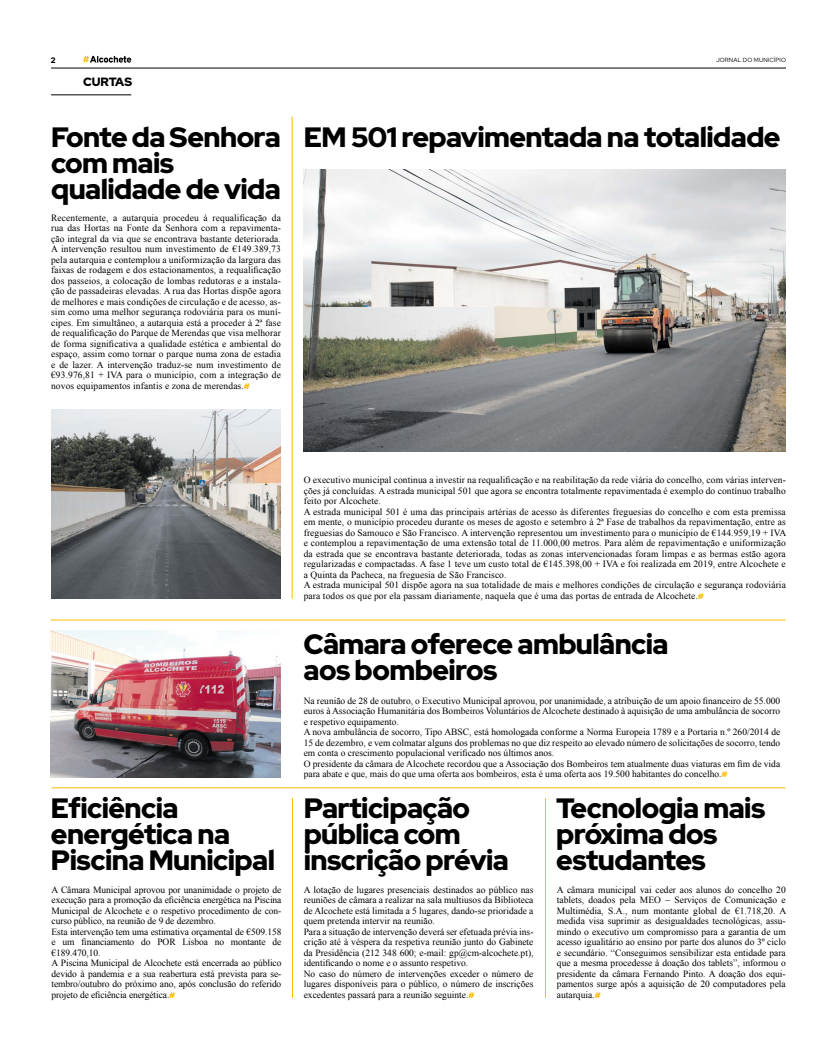
<style>
.page{position:relative;width:820px;height:1049px;background:#fff}
.page>*{position:absolute;margin:0;border:0;box-sizing:border-box;transform-origin:0 0}
.t1{font:900 28px/26px "Red Hat Display";letter-spacing:-.02em;color:#000}
.t2{font:900 12px "Red Hat Display";color:#000}
.t3{font:9.5px/10.5px "Times New Roman";color:#000}
.t4{font:900 8px "Red Hat Display";color:#000}
.t5{font:6px "Red Hat Display";letter-spacing:.025em;color:#000}
.s1{font-family:"Red Hat Display";font-weight:900;font-size:8px;color:#fabb00}
</style>
<div class="page">
<hr style="left:51px;top:68px;width:734px;height:1px;background:#000">
<svg style="left:83px;top:56px;width:48px;height:7px"></svg>
<hr style="left:51px;top:95px;width:80px;height:1px;background:#000">
<hr style="left:51px;top:620px;width:734px;height:1px;background:#fabb00">
<hr style="left:52px;top:787px;width:733px;height:1px;background:#fabb00">
<hr style="left:292px;top:798px;width:1px;height:200px;background:#fabb00">
<hr style="left:545px;top:798px;width:1px;height:200px;background:#fabb00">
<img style="left:51px;top:630px;width:229px;height:147px">
<hr style="left:292px;top:117px;width:1px;height:482px;background:#fabb00">
<img style="left:303px;top:169px;width:482px;height:283px">
<img style="left:51px;top:410px;width:230px;height:188px">
<p class="t4" style="left:51px;top:55px;width:6px">2</p>
<p class="t5" style="left:715px;top:56px;width:71px">JORNAL DO MUNICÍPIO</p>
<p class="t2" style="left:83px;top:74px;width:51px">CURTAS</p>
<h1 class="t1" style="left:51px;top:124px;width:231px">Fonte da Senhora com mais qualidade de vida</h1>
<p class="t3" style="left:51px;top:212px;width:231px;text-align:justify">Recentemente, a autarquia procedeu à requalificação da rua das Hortas na Fonte da Senhora com a repavimenta&shy;ção integral da via que se encontrava bastante deteriorada.<br>A intervenção resultou num investimento de €149.389,73 pela autarquia e contemplou a uniformização da largura das faixas de rodagem e dos estacionamentos, a requalificação dos passeios, a colocação de lombas redutoras e a instala&shy;ção de passadeiras elevadas. A rua das Hortas dispõe agora de melhores e mais condições de circulação e de acesso, as&shy;sim como uma melhor segurança rodoviária para os muní&shy;cipes. Em simultâneo, a autarquia está a proceder à 2ª fase de requalificação do Parque de Merendas que visa melhorar de forma significativa a qualidade estética e ambiental do espaço, assim como tornar o parque numa zona de estadia e de lazer. A intervenção traduz-se num investimento de €93.976,81 + IVA para o município, com a integração de novos equipamentos infantis e zona de merendas.<span class="s1">#</span></p>
<h1 class="t1" style="left:303px;top:124px;width:478px">EM 501 repavimentada na totalidade</h1>
<h1 class="t1" style="left:51px;top:795px;width:225px">Eficiência energética na<br>Piscina Municipal</h1>
<p class="t3" style="left:52px;top:884px;width:231px">A Câmara Municipal aprovou por unanimidade o projeto de execução para a promoção da eficiência energética na Piscina Municipal de Alcochete e o respetivo procedimento de con&shy;curso público, na reunião de 9 de dezembro.<br>Esta intervenção tem uma estimativa orçamental de €509.158 e um financiamento do POR Lisboa no montante de €189.470,10.<br>A Piscina Municipal de Alcochete está encerrada ao público devido à pandemia e a sua reabertura está prevista para se&shy;tembro/outubro do próximo ano, após conclusão do referido projeto de eficiência energética.<span class="s1">#</span></p>
<p class="t3" style="left:303px;top:475px;width:484px">O executivo municipal continua a investir na requalificação e na reabilitação da rede viária do concelho, com várias interven&shy;ções já concluídas. A estrada municipal 501 que agora se encontra totalmente repavimentada é exemplo do contínuo trabalho feito por Alcochete.<br>A estrada municipal 501 é uma das principais artérias de acesso às diferentes freguesias do concelho e com esta premissa em mente, o município procedeu durante os meses de agosto e setembro à 2ª Fase de trabalhos da repavimentação, entre as freguesias do Samouco e São Francisco. A intervenção representou um investimento para o município de €144.959,19 + IVA e contemplou a repavimentação de uma extensão total de 11.000,00 metros. Para além de repavimentação e uniformização da estrada que se encontrava bastante deteriorada, todas as zonas intervencionadas foram limpas e as bermas estão agora regularizadas e compactadas. A fase 1 teve um custo total de €145.398,00 + IVA e foi realizada em 2019, entre Alcochete e a Quinta da Pacheca, na freguesia de São Francisco.<br>A estrada municipal 501 dispõe agora na sua totalidade de mais e melhores condições de circulação e segurança rodoviária para todos os que por ela passam diariamente, naquela que é uma das portas de entrada de Alcochete.<span class="s1">#</span></p>
<h1 class="t1" style="left:303px;top:631px;width:366px">Câmara oferece ambulância aos bombeiros</h1>
<p class="t3" style="left:303px;top:695px;width:478px">Na reunião de 28 de outubro, o Executivo Municipal aprovou, por unanimidade, a atribuição de um apoio financeiro de 55.000 euros à Associação Humanitária dos Bombeiros Voluntários de Alcochete destinado à aquisição de uma ambulância de socorro e respetivo equipamento.<br>A nova ambulância de socorro, Tipo ABSC, está homologada conforme a Norma Europeia 1789 e a Portaria n.º 260/2014 de 15 de dezembro, e vem colmatar alguns dos problemas no que diz respeito ao elevado número de solicitações de socorro, tendo em conta o crescimento populacional verificado nos últimos anos.<br>O presidente da câmara de Alcochete recordou que a Associação dos Bombeiros tem atualmente duas viaturas em fim de vida para abate e que, mais do que uma oferta aos bombeiros, esta é uma oferta aos 19.500 habitantes do concelho.<span class="s1">#</span></p>
<h1 class="t1" style="left:303px;top:795px;width:207px">Participação pública com inscrição prévia</h1>
<p class="t3" style="left:303px;top:884px;width:231px">A lotação de lugares presenciais destinados ao público nas reuniões de câmara a realizar na sala multiusos da Biblioteca de Alcochete está limitada a 5 lugares, dando-se prioridade a quem pretenda intervir na reunião.<br>Para a situação de intervenção deverá ser efetuada prévia ins&shy;crição até à véspera da respetiva reunião junto do Gabinete da Presidência (212 348 600; e-mail: gp@cm-alcochete.pt), identificando o nome e o assunto respetivo.<br>No caso do número de intervenções exceder o número de lugares disponíveis para o público, o número de inscrições excedentes passará para a reunião seguinte.<span class="s1">#</span></p>
<h1 class="t1" style="left:556px;top:795px;width:210px">Tecnologia mais próxima dos estudantes</h1>
<p class="t3" style="left:556px;top:884px;width:231px;text-align:justify">A câmara municipal vai ceder aos alunos do concelho 20 tablets, doados pela MEO – Serviços de Comunicação e Multimédia, S.A., num montante global de €1.718,20. A medida visa suprimir as desigualdades tecnológicas, assu&shy;mindo o executivo um compromisso para a garantia de um acesso igualitário ao ensino por parte dos alunos do 3º ciclo e secundário. “Conseguimos sensibilizar esta entidade para que a mesma procedesse à doação dos tablets”, informou o presidente da câmara Fernando Pinto. A doação dos equi&shy;pamentos surge após a aquisição de 20 computadores pela autarquia.<span class="s1">#</span></p>
</div>
